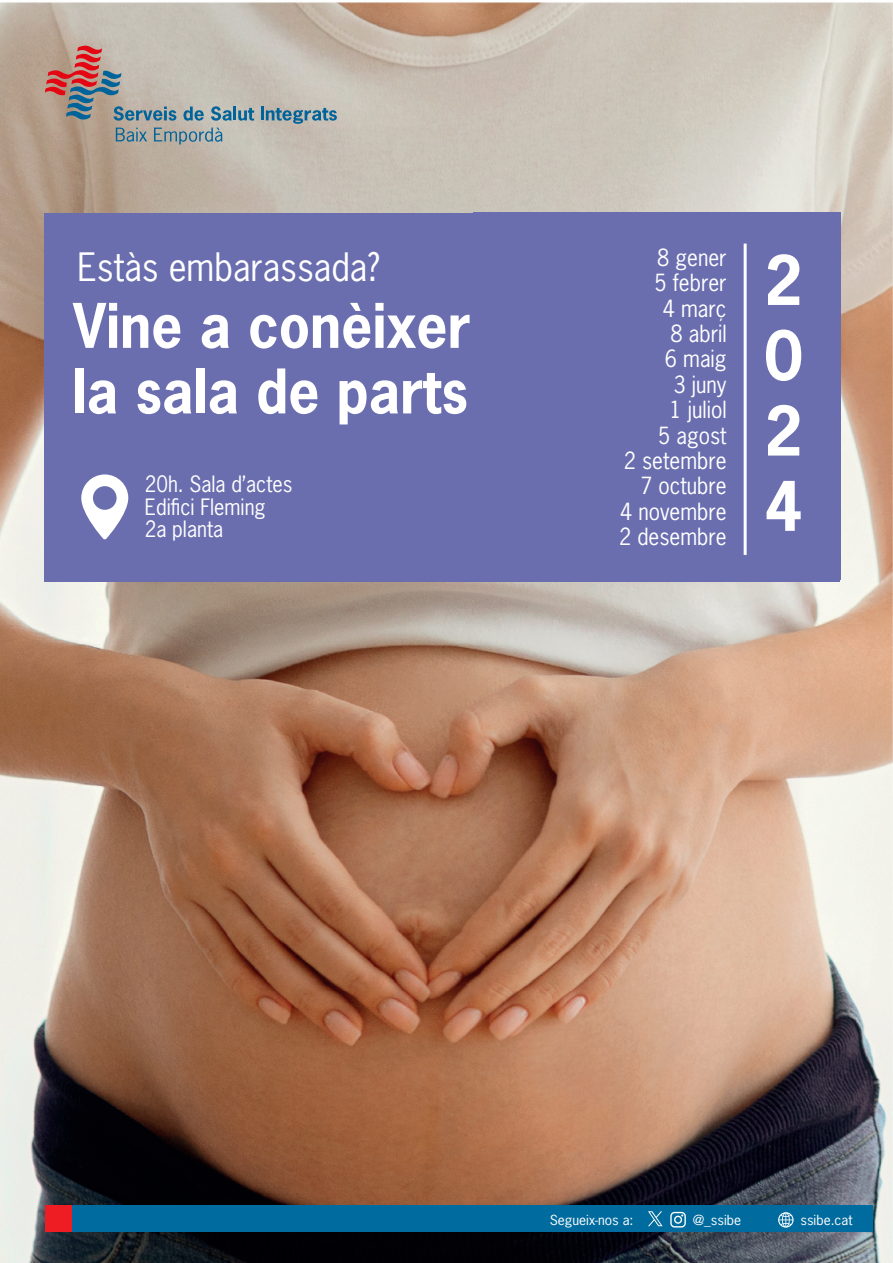
<style>
.page{position:relative;width:893px;height:1263px;background:#fff}
.page>*{position:absolute;margin:0;border:0;box-sizing:border-box;transform-origin:0 0}
.t1{font:700 64.2px/75.3px "News Gothic Std";color:#fff;text-align:justify;scale:.95 1}
.t2{font:700 57.75px/65.6px "News Gothic Std";color:#fff;scale:.95 1}
.t3{font:36.9px "News Gothic Std";color:#fff;scale:.95 1}
.t4{font:22.35px/25.3px "News Gothic Std";color:#fff;text-align:right;scale:.95 1}
.t5{font:21.3px/22.6px "News Gothic Std";color:#fff;scale:.95 1}
.t6{font:13.05px "News Gothic Std";color:#fff;scale:1.05 1}
</style>
<div class="page">
<img style="left:0;top:2px;width:892px;height:1261px">
<svg style="left:45px;top:45px;width:131px;height:76px;background:#ab9793"></svg>
<svg style="left:184px;top:107px;width:20px;height:14px"></svg>
<svg style="left:211px;top:106px;width:43px;height:15px"></svg>
<svg style="left:261px;top:107px;width:76px;height:17px"></svg>
<svg style="left:116px;top:128px;width:31px;height:14px"></svg>
<svg style="left:154px;top:128px;width:68px;height:16px"></svg>
<div style="left:45px;top:213px;width:795px;height:368px;background:#6a6eaf"></div>
<svg style="left:81px;top:474px;width:47px;height:66px"></svg>
<div style="left:474px;top:212px;width:367px;height:367px;background:#6a6eaf"></div>
<hr style="left:744px;top:244px;width:3px;height:311px;background:#fff">
<div style="left:52px;top:1205px;width:821px;height:27px;background:#006b9e"></div>
<svg style="left:670px;top:1212px;width:16px;height:15px"></svg>
<svg style="left:778px;top:1212px;width:16px;height:15px"></svg>
<div style="left:45px;top:1205px;width:27px;height:27px;background:#ee1d23"></div>
<svg style="left:648px;top:1211px;width:15px;height:15px"></svg>
<h3 class="t3" style="left:77px;top:244px;width:320px">Estàs embarassada?</h3>
<h2 class="t2" style="left:73px;top:292px;width:420px">Vine a conèixer la sala de parts</h2>
<p class="t5" style="left:145px;top:472px;width:157px">20h. Sala d’actes<br>Edifici Fleming<br>2a planta</p>
<p class="t4" style="left:619px;top:245px;width:115px">8 gener<br>5 febrer<br>4 març<br>8 abril<br>6 maig<br>3 juny<br>1 juliol<br>5 agost<br>2 setembre<br>7 octubre<br>4 novembre<br>2 desembre</p>
<h1 class="t1" style="left:765px;top:242px;width:41px">2<br>0<br>2<br>4</h1>
<p class="t6" style="left:550px;top:1211px;width:81px">Segueix-nos a:</p>
<p class="t6" style="left:693px;top:1211px;width:47px">@_ssibe</p>
<p class="t6" style="left:800px;top:1211px;width:51px">ssibe.cat</p>
</div>
